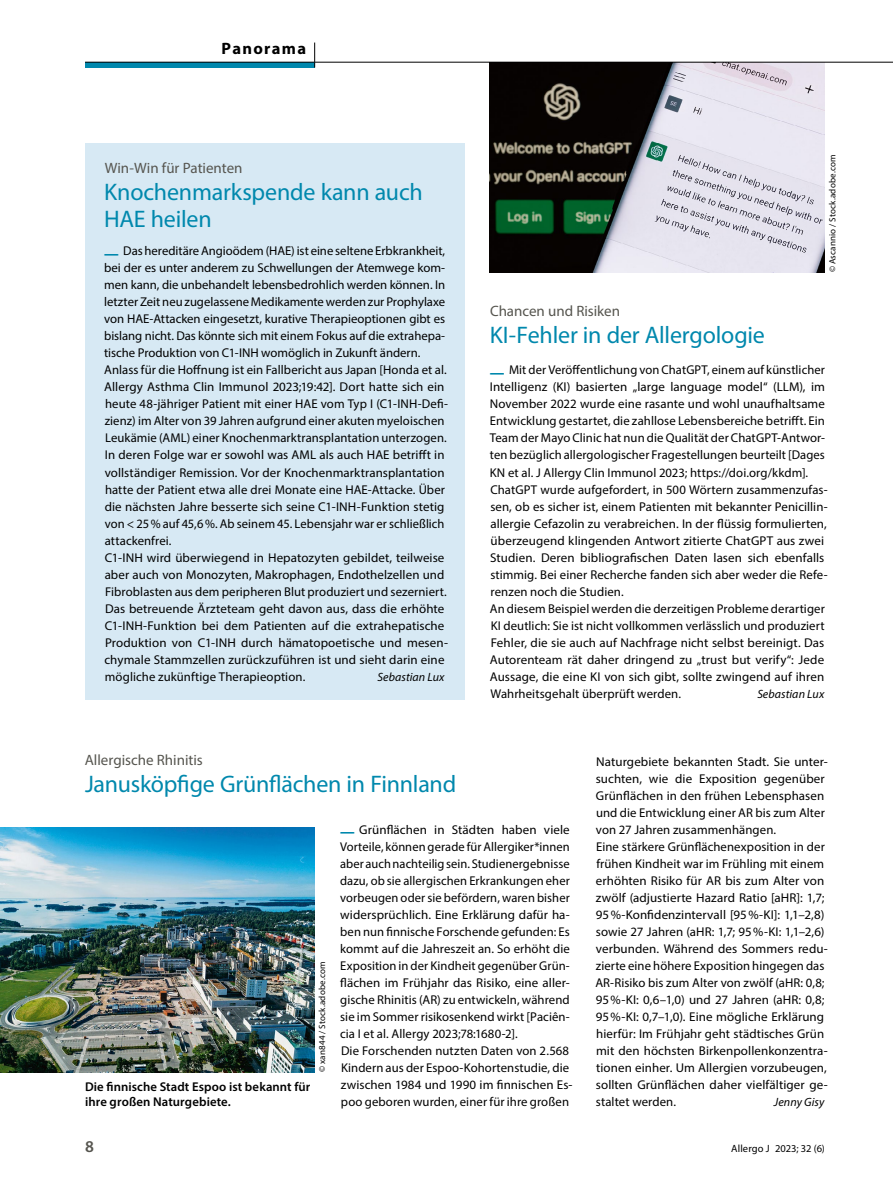
<style>
.page{position:relative;width:893px;height:1187px;background:#fff}
.page>*{position:absolute;margin:0;border:0;box-sizing:border-box;transform-origin:0 0}
.Title_2{font:24px/27px "Myriad Pro";letter-spacing:-.01em;color:#0088ad}
.t1{font:700 16.5px "Myriad Pro";letter-spacing:.08em;color:#000}
.t2{font:600 16.5px "Myriad Pro";color:#56554f}
.SuperTitle_2{font:15px "Myriad Pro";color:#56554f}
.Para_Meldung{font:12.75px/17px "Myriad Pro";letter-spacing:.005em;color:#000}
.Image_Caption_x{font:600 12.75px/15px "Myriad Pro";letter-spacing:.01em;color:#000}
.Para_Meldung-2{font:italic 12px "Myriad Pro";letter-spacing:.005em;color:#000}
.t3{font:10.5px "Myriad Pro";letter-spacing:.01em;color:#000}
.Image_Source_x{font:9px "Myriad Pro";letter-spacing:.02em;color:#000}
.s1{font-weight:700;font-size:16.65px;color:#0088ad}
</style>
<div class="page">
<div style="left:85px;top:144px;width:379px;height:555px;background:#d7e9f4"></div>
<img style="left:490px;top:63px;width:335px;height:209px">
<img style="left:0;top:827px;width:315px;height:245px">
<div style="left:85px;top:62px;width:230px;height:5px;background:#0088ad"></div>
<hr style="left:85px;top:62px;width:230px;height:1px;background:#000">
<hr style="left:315px;top:62px;width:578px;height:1px;background:#000">
<svg style="left:314px;top:43px;width:1px;height:24px"></svg>
<p class="t1" style="left:222px;top:37px;width:86px">Panorama</p>
<p class="SuperTitle_2" style="left:105px;top:159px;width:139px">Win-Win für Patienten</p>
<p class="Title_2" style="left:104px;top:178px;width:320px">Knochenmarkspende kann auch<br>HAE heilen</p>
<p class="Para_Meldung" style="left:104px;top:242px;width:343px;text-align:justify"><span class="s1">—</span> Das hereditäre Angioödem (HAE) ist eine seltene Erbkrankheit, bei der es unter anderem zu Schwellungen der Atemwege kom&shy;men kann, die unbehandelt lebensbedrohlich werden können. In letzter Zeit neu zugelassene Medikamente werden zur Prophylaxe von HAE-Attacken eingesetzt, kurative Therapieoptionen gibt es bislang nicht. Das könnte sich mit einem Fokus auf die extrahepa&shy;tische Produktion von C1-INH womöglich in Zukunft ändern.</p>
<p class="Para_Meldung" style="left:104px;top:361px;width:345px">Anlass für die Hoffnung ist ein Fallbericht aus Japan [Honda et al.<br>Allergy Asthma Clin Immunol 2023;19:42]. Dort hatte sich ein heute 48-jähriger Patient mit einer HAE vom Typ I (C1-INH-Defi&shy;zienz) im Alter von 39 Jahren aufgrund einer akuten myeloischen Leukämie (AML) einer Knochenmarktransplantation unterzogen.<br>In deren Folge war er sowohl was AML als auch HAE betrifft in vollständiger Remission. Vor der Knochenmarktransplantation hatte der Patient etwa alle drei Monate eine HAE-Attacke. Über die nächsten Jahre besserte sich seine C1-INH-Funktion stetig von &lt; 25% auf 45,6%. Ab seinem 45. Lebensjahr war er schließlich attackenfrei.</p>
<p class="Para_Meldung" style="left:104px;top:548px;width:344px">C1-INH wird überwiegend in Hepatozyten gebildet, teilweise aber auch von Monozyten, Makrophagen, Endothelzellen und Fibroblasten aus dem peripheren Blut produziert und sezerniert.<br>Das betreuende Ärzteteam geht davon aus, dass die erhöhte C1-INH-Funktion bei dem Patienten auf die extrahepatische Produktion von C1-INH durch hämatopoetische und mesen&shy;chymale Stammzellen zurückzuführen ist und sieht darin eine mögliche zukünftige Therapieoption.</p>
<p class="Para_Meldung-2" style="left:378px;top:669px;width:68px">Sebastian Lux</p>
<p class="Image_Source_x" style="left:827px;top:272px;width:119px;rotate:-90deg">© Ascannio / Stock.adobe.com</p>
<p class="SuperTitle_2" style="left:490px;top:302px;width:131px">Chancen und Risiken</p>
<p class="Title_2" style="left:490px;top:321px;width:277px">KI-Fehler in der Allergologie</p>
<p class="Para_Meldung" style="left:490px;top:361px;width:337px;text-align:justify"><span class="s1">—</span> Mit der Veröffentlichung von ChatGPT, einem auf künstlicher Intelligenz (KI) basierten „large language model“ (LLM), im November 2022 wurde eine rasante und wohl unaufhaltsame Entwicklung gestartet, die zahllose Lebensbereiche betrifft. Ein Team der Mayo Clinic hat nun die Qualität der ChatGPT-Antwor&shy;ten bezüglich allergologischer Fragestellungen beurteilt [Dages KN et al. J Allergy Clin Immunol 2023; https://doi.org/kkdm].</p>
<p class="Para_Meldung" style="left:490px;top:480px;width:339px">ChatGPT wurde aufgefordert, in 500 Wörtern zusammenzufas&shy;sen, ob es sicher ist, einem Patienten mit bekannter Penicillin&shy;allergie Cefazolin zu verabreichen. In der flüssig formulierten, überzeugend klingenden Antwort zitierte ChatGPT aus zwei Studien. Deren bibliografischen Daten lasen sich ebenfalls stimmig. Bei einer Recherche fanden sich aber weder die Refe&shy;renzen noch die Studien.</p>
<p class="Para_Meldung" style="left:490px;top:599px;width:336px;text-align:justify">An diesem Beispiel werden die derzeitigen Probleme derartiger KI deutlich: Sie ist nicht vollkommen verlässlich und produziert Fehler, die sie auch auf Nachfrage nicht selbst bereinigt. Das Autorenteam rät daher dringend zu „trust but verify“: Jede Aussage, die eine KI von sich gibt, sollte zwingend auf ihren Wahrheitsgehalt überprüft werden.</p>
<p class="Para_Meldung-2" style="left:757px;top:686px;width:68px">Sebastian Lux</p>
<p class="SuperTitle_2" style="left:85px;top:751px;width:120px">Allergische Rhinitis</p>
<p class="Title_2" style="left:85px;top:770px;width:373px">Janusköpfige Grünflächen in Finnland</p>
<p class="Para_Meldung" style="left:340px;top:820px;width:231px;text-align:justify"><span class="s1">—</span> Grünflächen in Städten haben viele Vorteile, können gerade für Allergiker*innen aber auch nachteilig sein. Studienergebnisse dazu, ob sie allergischen Erkrankungen eher vorbeugen oder sie befördern, waren bisher widersprüchlich. Eine Erklärung dafür ha&shy;ben nun finnische Forschende gefunden: Es kommt auf die Jahreszeit an. So erhöht die Exposition in der Kindheit gegenüber Grün&shy;flächen im Frühjahr das Risiko, eine aller&shy;gische Rhinitis (AR) zu entwickeln, während sie im Sommer risikosenkend wirkt [Paciên&shy;cia I et al. Allergy 2023;78:1680-2].</p>
<p class="Para_Meldung" style="left:341px;top:1042px;width:233px">Die Forschenden nutzten Daten von 2.568<br>Kindern aus der Espoo-Kohortenstudie, die zwischen 1984 und 1990 im finnischen Es&shy;poo geboren wurden, einer für ihre großen</p>
<p class="Image_Source_x" style="left:317px;top:1072px;width:112px;rotate:-90deg">© xan844 / Stock.adobe.com</p>
<p class="Image_Caption_x" style="left:85px;top:1078px;width:227px">Die finnische Stadt Espoo ist bekannt für ihre großen Naturgebiete.</p>
<p class="Para_Meldung" style="left:596px;top:752px;width:233px">Naturgebiete bekannten Stadt. Sie unter&shy;suchten, wie die Exposition gegenüber Grünflächen in den frühen Lebensphasen und die Entwicklung einer AR bis zum Alter von 27 Jahren zusammenhängen.</p>
<p class="Para_Meldung" style="left:595px;top:837px;width:234px">Eine stärkere Grünflächenexposition in der frühen Kindheit war im Frühling mit einem erhöhten Risiko für AR bis zum Alter von zwölf (adjustierte Hazard Ratio [aHR]: 1,7; 95%-Konfidenzintervall [95%-KI]: 1,1–2,8) sowie 27 Jahren (aHR: 1,7; 95%-KI: 1,1–2,6) verbunden. Während des Sommers redu&shy;zierte eine höhere Exposition hingegen das AR-Risiko bis zum Alter von zwölf (aHR: 0,8; 95%-KI: 0,6–1,0) und 27 Jahren (aHR: 0,8; 95%-KI: 0,7–1,0). Eine mögliche Erklärung hierfür: Im Frühjahr geht städtisches Grün mit den höchsten Birkenpollenkonzentra&shy;tionen einher. Um Allergien vorzubeugen, sollten Grünflächen daher vielfältiger ge&shy;staltet werden.</p>
<p class="Para_Meldung-2" style="left:774px;top:1094px;width:52px">Jenny Gisy</p>
<p class="t2" style="left:85px;top:1135px;width:10px">8</p>
<p class="t3" style="left:731px;top:1141px;width:95px">Allergo J 2023; 32 (6)</p>
</div>
